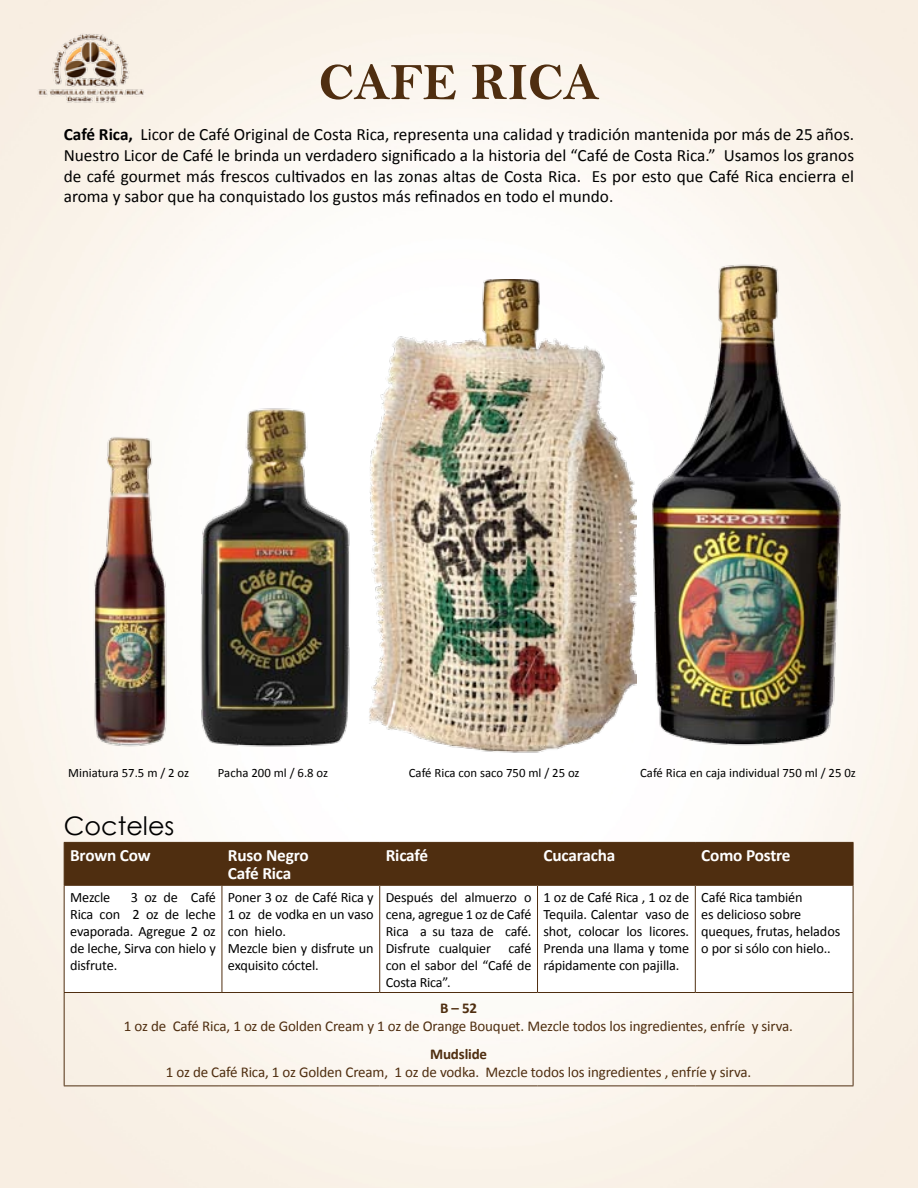
<style>
.page{position:relative;width:918px;height:1188px;background:#fff}
.page>*{position:absolute;margin:0;border:0;box-sizing:border-box;transform-origin:0 0}
.t1{font:52.5px "Bell MT Bold";color:#4f2e10}
.t2{font:25.5px "Century Gothic";color:#000}
.t3{font:17.25px/20.7px "Calibri";color:#000;text-align:justify}
.t4{font:700 17.25px/18px "Calibri";letter-spacing:-.01em;color:#fff}
.t5{font:15px "Calibri";letter-spacing:-.01em;color:#4f2e10}
.t6{font:700 15px "Calibri";letter-spacing:-.01em;color:#4f2e10}
.t7{font:14.25px/17.1px "Calibri";letter-spacing:-.01em;color:#000;text-align:justify}
.t8{font:14.1px/17px "Calibri";letter-spacing:-.01em;color:#000;text-align:justify}
.t9{font:12.75px "Calibri";color:#000}
.s1{font-weight:700}
</style>
<div class="page">
<img style="left:0;top:0;width:918px;height:1188px">
<img style="left:366px;top:280px;width:270px;height:506px">
<div style="left:65px;top:843px;width:788px;height:42px;background:#4f2e10"></div>
<svg style="left:65px;top:886px;width:788px;height:106px"></svg>
<hr style="left:64px;top:842px;width:158px;height:1px;background:#4f2e10">
<hr style="left:64px;top:843px;width:1px;height:42px;background:#4f2e10">
<hr style="left:222px;top:842px;width:158px;height:1px;background:#4f2e10">
<hr style="left:222px;top:843px;width:1px;height:42px;background:#4f2e10">
<hr style="left:380px;top:842px;width:158px;height:1px;background:#4f2e10">
<hr style="left:379px;top:843px;width:1px;height:42px;background:#4f2e10">
<hr style="left:538px;top:842px;width:157px;height:1px;background:#4f2e10">
<hr style="left:537px;top:843px;width:1px;height:42px;background:#4f2e10">
<hr style="left:695px;top:842px;width:158px;height:1px;background:#4f2e10">
<hr style="left:695px;top:843px;width:1px;height:42px;background:#4f2e10">
<hr style="left:853px;top:843px;width:1px;height:42px;background:#4f2e10">
<hr style="left:64px;top:885px;width:158px;height:1px;background:#4f2e10">
<hr style="left:64px;top:886px;width:1px;height:106px;background:#4f2e10">
<hr style="left:222px;top:885px;width:158px;height:1px;background:#4f2e10">
<hr style="left:222px;top:886px;width:1px;height:106px;background:#4f2e10">
<hr style="left:380px;top:885px;width:158px;height:1px;background:#4f2e10">
<hr style="left:379px;top:886px;width:1px;height:106px;background:#4f2e10">
<hr style="left:538px;top:885px;width:157px;height:1px;background:#4f2e10">
<hr style="left:537px;top:886px;width:1px;height:106px;background:#4f2e10">
<hr style="left:695px;top:885px;width:158px;height:1px;background:#4f2e10">
<hr style="left:695px;top:886px;width:1px;height:106px;background:#4f2e10">
<hr style="left:853px;top:886px;width:1px;height:106px;background:#4f2e10">
<hr style="left:64px;top:992px;width:158px;height:1px;background:#4f2e10">
<hr style="left:64px;top:993px;width:1px;height:93px;background:#4f2e10">
<hr style="left:222px;top:992px;width:158px;height:1px;background:#4f2e10">
<hr style="left:380px;top:992px;width:158px;height:1px;background:#4f2e10">
<hr style="left:538px;top:992px;width:157px;height:1px;background:#4f2e10">
<hr style="left:695px;top:992px;width:158px;height:1px;background:#4f2e10">
<hr style="left:853px;top:993px;width:1px;height:93px;background:#4f2e10">
<hr style="left:64px;top:1086px;width:158px;height:1px;background:#4f2e10">
<hr style="left:222px;top:1086px;width:158px;height:1px;background:#4f2e10">
<hr style="left:380px;top:1086px;width:158px;height:1px;background:#4f2e10">
<hr style="left:538px;top:1086px;width:157px;height:1px;background:#4f2e10">
<hr style="left:695px;top:1086px;width:158px;height:1px;background:#4f2e10">
<img style="left:635px;top:260px;width:225px;height:523px">
<img style="left:183px;top:391px;width:182px;height:394px">
<img style="left:79px;top:434px;width:97px;height:346px">
<img style="left:37px;top:32px;width:109px;height:73px">
<h1 class="t1" style="left:319px;top:51px;width:282px">CAFE RICA</h1>
<p class="t3" style="left:64px;top:124px;width:792px"><span class="s1">Café Rica,</span> Licor de Café Original de Costa Rica, representa una calidad y tradición mantenida por más de 25 años.<br>Nuestro Licor de Café le brinda un verdadero significado a la historia del “Café de Costa Rica.” Usamos los granos de café gourmet más frescos cultivados en las zonas altas de Costa Rica. Es por esto que Café Rica encierra el aroma y sabor que ha conquistado los gustos más refinados en todo el mundo.</p>
<p class="t9" style="left:68px;top:765px;width:122px">Miniatura 57.5 m / 2 oz</p>
<p class="t9" style="left:218px;top:765px;width:112px">Pacha 200 ml / 6.8 oz</p>
<p class="t9" style="left:409px;top:765px;width:172px">Café Rica con saco 750 ml / 25 oz</p>
<p class="t9" style="left:640px;top:765px;width:217px">Café Rica en caja individual 750 ml / 25 0z</p>
<h2 class="t2" style="left:64px;top:810px;width:112px">Cocteles</h2>
<p class="t4" style="left:70px;top:847px;width:82px">Brown Cow</p>
<p class="t4" style="left:228px;top:847px;width:82px">Ruso Negro<br>Café Rica</p>
<p class="t4" style="left:386px;top:847px;width:44px">Ricafé</p>
<p class="t4" style="left:544px;top:847px;width:73px">Cucaracha</p>
<p class="t4" style="left:701px;top:847px;width:91px">Como Postre</p>
<p class="t7" style="left:70px;top:889px;width:42px">Mezcle</p>
<p class="t7" style="left:70px;top:889px;width:147px;text-indent:61px">3 oz de Café Rica con 2 oz de leche evaporada. Agregue 2 oz de leche, Sirva con hielo y disfrute.</p>
<p class="t7" style="left:228px;top:889px;width:147px;text-align:left">Poner 3 oz de Café Rica y<br>1 oz de vodka en un vaso con hielo.<br>Mezcle bien y disfrute un exquisito cóctel.</p>
<p class="t8" style="left:386px;top:889px;width:147px">Después del almuerzo o cena, agregue 1 oz de Café Rica a su taza de café.<br>Disfrute cualquier café con el sabor del “Café de Costa Rica”.</p>
<p class="t7" style="left:544px;top:889px;width:147px">1 oz de Café Rica , 1 oz de Tequila. Calentar vaso de shot, colocar los licores.<br>Prenda una llama y tome rápidamente con pajilla.</p>
<p class="t7" style="left:701px;top:889px;width:140px;text-align:left">Café Rica también<br>es delicioso sobre queques, frutas, helados o por si sólo con hielo..</p>
<p class="t6" style="left:440px;top:998px;width:39px">B – 52</p>
<p class="t5" style="left:124px;top:1016px;width:671px">1 oz de Café Rica, 1 oz de Golden Cream y 1 oz de Orange Bouquet. Mezcle todos los ingredientes, enfríe y sirva.</p>
<p class="t6" style="left:430px;top:1045px;width:59px">Mudslide</p>
<p class="t5" style="left:166px;top:1063px;width:587px">1 oz de Café Rica, 1 oz Golden Cream, 1 oz de vodka. Mezcle todos los ingredientes , enfríe y sirva.</p>
</div>
